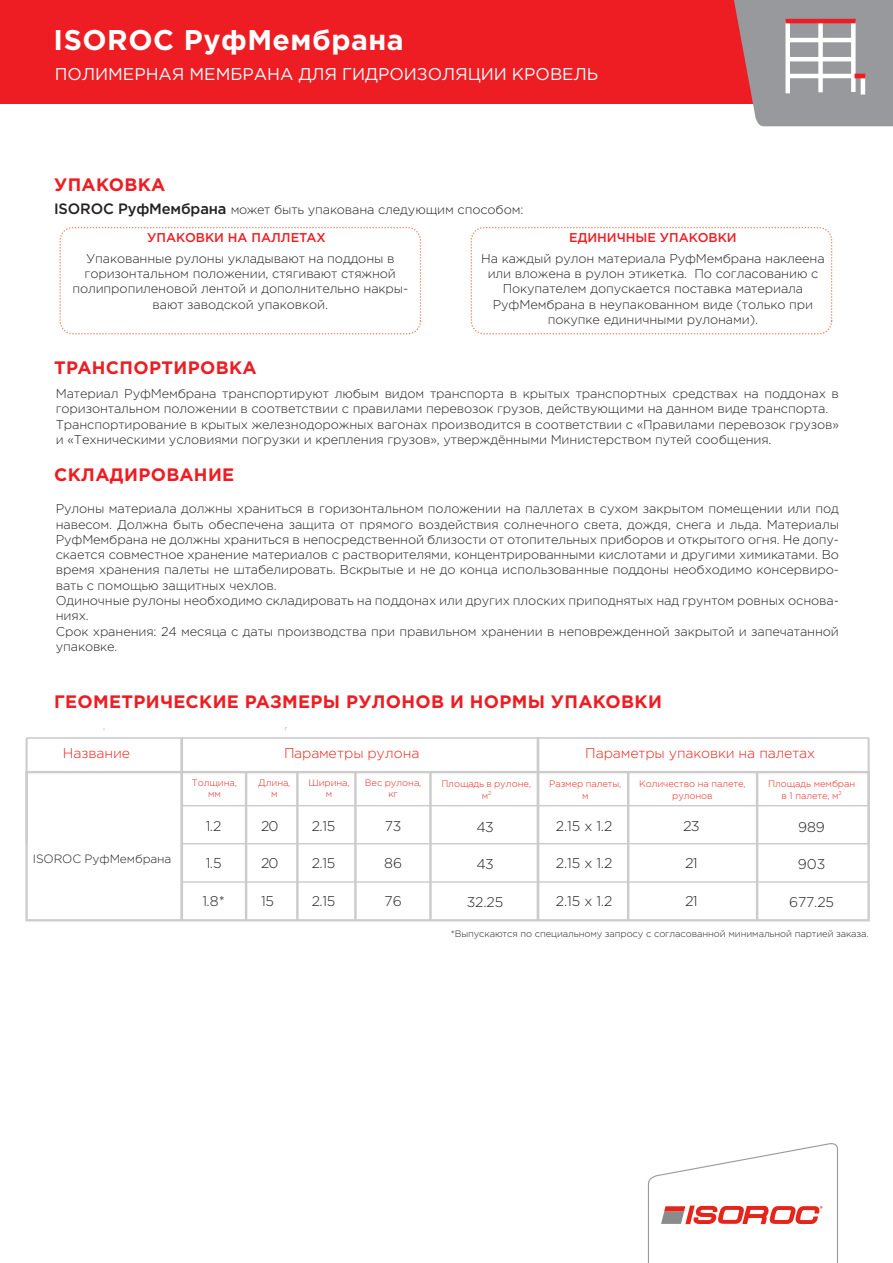
<style>
.page{position:relative;width:893px;height:1263px;background:#fff}
.page>*{position:absolute;margin:0;border:0;box-sizing:border-box;transform-origin:0 0}
.t1{font:700 28.5px "Gotham Pro";letter-spacing:.02em;color:#fff}
.t2{font:700 18px "Gotham Pro";letter-spacing:.02em;color:#ee1d23}
.t3{font:16.95px "Gotham Pro";color:#fff}
.t4{font:300 14.1px "Gotham Pro";letter-spacing:-.01em;color:#231f20}
.t5{font:300 14.1px "Gotham Pro";letter-spacing:-.01em;color:#e72419}
.t6{font:300 12.75px/15.3px "Gotham Pro";letter-spacing:-.01em;color:#231f20;text-align:center}
.t7{font:500 12.75px "Gotham Pro";color:#ee1d23}
.t8{font:300 12px "Gotham Pro";letter-spacing:-.01em;color:#231f20}
.t9{font:300 9.45px/11.2px "Gotham Pro";letter-spacing:-.01em;color:#e72419;text-align:center}
.t10{font:300 9.45px "Gotham Pro";letter-spacing:-.01em;color:#231f20}
.s1{font-weight:500;font-size:15px}
</style>
<div class="page">
<div style="left:0;top:0;width:893px;height:104px;background:#ee1d23"></div>
<svg style="left:734px;top:0;width:159px;height:126px;background:#9e9598"></svg>
<svg style="left:648px;top:1143px;width:190px;height:120px"></svg>
<div style="left:818px;top:21px;width:5px;height:71px;background:#fff"></div>
<div style="left:851px;top:21px;width:5px;height:71px;background:#fff"></div>
<div style="left:785px;top:21px;width:5px;height:72px;background:#fff"></div>
<hr style="left:861px;top:76px;width:4px;height:19px;background:#fff">
<hr style="left:787px;top:74px;width:66px;height:4px;background:#fff">
<hr style="left:787px;top:57px;width:66px;height:4px;background:#fff">
<hr style="left:787px;top:38px;width:66px;height:4px;background:#fff">
<hr style="left:785px;top:19px;width:71px;height:4px;background:#ee1d23">
<hr style="left:854px;top:74px;width:11px;height:4px;background:#ee1d23">
<div style="left:471px;top:227px;width:361px;height:107px;border:2px dashed #f48465;border-radius:13px"></div>
<div style="left:59px;top:227px;width:362px;height:107px;border:2px dashed #f48465;border-radius:13px"></div>
<div style="left:25px;top:771px;width:845px;height:150px;border:2px solid #cbcccb"></div>
<hr style="left:182px;top:805px;width:687px;height:1px;background:#cbcccb">
<hr style="left:182px;top:843px;width:687px;height:1px;background:#cbcccb">
<hr style="left:182px;top:881px;width:687px;height:2px;background:#cbcccb">
<hr style="left:27px;top:737px;width:842px;height:2px;background:#cbcccb">
<hr style="left:429px;top:772px;width:3px;height:149px;background:#cbcccb">
<hr style="left:537px;top:737px;width:2px;height:184px;background:#cbcccb">
<hr style="left:627px;top:772px;width:2px;height:149px;background:#cbcccb">
<hr style="left:756px;top:772px;width:2px;height:149px;background:#cbcccb">
<hr style="left:868px;top:738px;width:2px;height:106px;background:#cbcccb">
<hr style="left:354px;top:772px;width:3px;height:149px;background:#cbcccb">
<hr style="left:296px;top:772px;width:3px;height:149px;background:#cbcccb">
<hr style="left:245px;top:772px;width:2px;height:149px;background:#cbcccb">
<hr style="left:180px;top:737px;width:3px;height:184px;background:#cbcccb">
<hr style="left:26px;top:738px;width:2px;height:106px;background:#cbcccb">
<h1 class="t1" style="left:54px;top:23px;width:352px">ISOROC РуфМембрана</h1>
<h3 class="t3" style="left:55px;top:64px;width:545px">ПОЛИМЕРНАЯ МЕМБРАНА ДЛЯ ГИДРОИЗОЛЯЦИИ КРОВЕЛЬ</h3>
<h2 class="t2" style="left:54px;top:174px;width:113px">УПАКОВКА</h2>
<p class="t6" style="left:54px;top:202px;width:471px"><span class="s1">ISOROC РуфМембрана</span> может быть упакована следующим способом:</p>
<p class="t7" style="left:147px;top:230px;width:180px">УПАКОВКИ НА ПАЛЛЕТАХ</p>
<p class="t6" style="left:72px;top:251px;width:337px">Упакованные рулоны укладывают на поддоны в горизонтальном положении, стягивают стяжной полипропиленовой лентой и дополнительно накры&shy;вают заводской упаковкой.</p>
<h2 class="t2" style="left:54px;top:357px;width:204px">ТРАНСПОРТИРОВКА</h2>
<p class="t7" style="left:569px;top:230px;width:169px">ЕДИНИЧНЫЕ УПАКОВКИ</p>
<p class="t6" style="left:481px;top:251px;width:345px">На каждый рулон материала РуфМембрана наклеена или вложена в рулон этикетка. По согласованию с Покупателем допускается поставка материала РуфМембрана в неупакованном виде (только при покупке единичными рулонами).</p>
<p class="t6" style="left:56px;top:386px;width:785px;text-align:left">Материал РуфМембрана транспортируют любым видом транспорта в крытых транспортных средствах на поддонах в горизонтальном положении в соответствии с правилами перевозок грузов, действующими на данном виде транспорта.<br>Транспортирование в крытых железнодорожных вагонах производится в соответствии с «Правилами перевозок грузов» и «Техническими условиями погрузки и крепления грузов», утверждёнными Министерством путей сообщения.</p>
<h2 class="t2" style="left:54px;top:464px;width:182px">СКЛАДИРОВАНИЕ</h2>
<p class="t6" style="left:56px;top:501px;width:785px;text-align:left">Рулоны материала должны храниться в горизонтальном положении на паллетах в сухом закрытом помещении или под навесом. Должна быть обеспечена защита от прямого воздействия солнечного света, дождя, снега и льда. Материалы РуфМембрана не должны храниться в непосредственной близости от отопительных приборов и открытого огня. Не допу&shy;скается совместное хранение материалов с растворителями, концентрированными кислотами и другими химикатами. Во время хранения палеты не штабелировать. Вскрытые и не до конца использованные поддоны необходимо консервиро&shy;вать с помощью защитных чехлов.<br>Одиночные рулоны необходимо складировать на поддонах или других плоских приподнятых над грунтом ровных основа&shy;ниях.<br>Срок хранения: 24 месяца с даты производства при правильном хранении в неповрежденной закрытой и запечатанной упаковке.</p>
<h2 class="t2" style="left:54px;top:691px;width:609px">ГЕОМЕТРИЧЕСКИЕ РАЗМЕРЫ РУЛОНОВ И НОРМЫ УПАКОВКИ</h2>
<p class="t5" style="left:63px;top:745px;width:69px">Название</p>
<p class="t8" style="left:33px;top:852px;width:140px">ISOROC РуфМембрана</p>
<p class="t5" style="left:284px;top:745px;width:137px">Параметры рулона</p>
<p class="t5" style="left:585px;top:745px;width:231px">Параметры упаковки на палетах</p>
<p class="t9" style="left:192px;top:777px;width:46px">Толщина, мм</p>
<p class="t9" style="left:258px;top:777px;width:33px">Длина, м</p>
<p class="t9" style="left:309px;top:777px;width:43px">Ширина, м</p>
<p class="t9" style="left:365px;top:777px;width:58px">Вес рулона, кг</p>
<p class="t9" style="left:441px;top:778px;width:91px">Площадь в рулоне, м<sup>2</sup></p>
<p class="t4" style="left:206px;top:818px;width:17px">1.2</p>
<p class="t4" style="left:261px;top:818px;width:19px">20</p>
<p class="t4" style="left:312px;top:818px;width:25px">2.15</p>
<p class="t4" style="left:385px;top:818px;width:18px">73</p>
<p class="t4" style="left:476px;top:819px;width:19px">43</p>
<p class="t9" style="left:549px;top:778px;width:74px">Размер палеты, м</p>
<p class="t9" style="left:768px;top:778px;width:89px">Площадь мембран в 1 палете, м<sup>2</sup></p>
<p class="t4" style="left:556px;top:818px;width:58px">2.15 х 1.2</p>
<p class="t4" style="left:683px;top:818px;width:18px">23</p>
<p class="t4" style="left:798px;top:819px;width:28px">989</p>
<p class="t9" style="left:639px;top:778px;width:108px">Количество на палете, рулонов</p>
<p class="t4" style="left:206px;top:855px;width:17px">1.5</p>
<p class="t4" style="left:261px;top:855px;width:19px">20</p>
<p class="t4" style="left:312px;top:855px;width:25px">2.15</p>
<p class="t4" style="left:384px;top:855px;width:19px">86</p>
<p class="t4" style="left:476px;top:856px;width:19px">43</p>
<p class="t4" style="left:556px;top:855px;width:58px">2.15 х 1.2</p>
<p class="t4" style="left:685px;top:855px;width:14px">21</p>
<p class="t4" style="left:798px;top:856px;width:29px">903</p>
<p class="t4" style="left:203px;top:893px;width:24px">1.8*</p>
<p class="t4" style="left:261px;top:893px;width:15px">15</p>
<p class="t4" style="left:312px;top:893px;width:25px">2.15</p>
<p class="t4" style="left:385px;top:893px;width:19px">76</p>
<p class="t4" style="left:467px;top:895px;width:38px">32.25</p>
<p class="t4" style="left:556px;top:893px;width:58px">2.15 х 1.2</p>
<p class="t4" style="left:685px;top:893px;width:14px">21</p>
<p class="t4" style="left:789px;top:895px;width:47px">677.25</p>
<p class="t10" style="left:451px;top:928px;width:419px">*Выпускаются по специальному запросу с согласованной минимальной партией заказа.</p>
</div>
